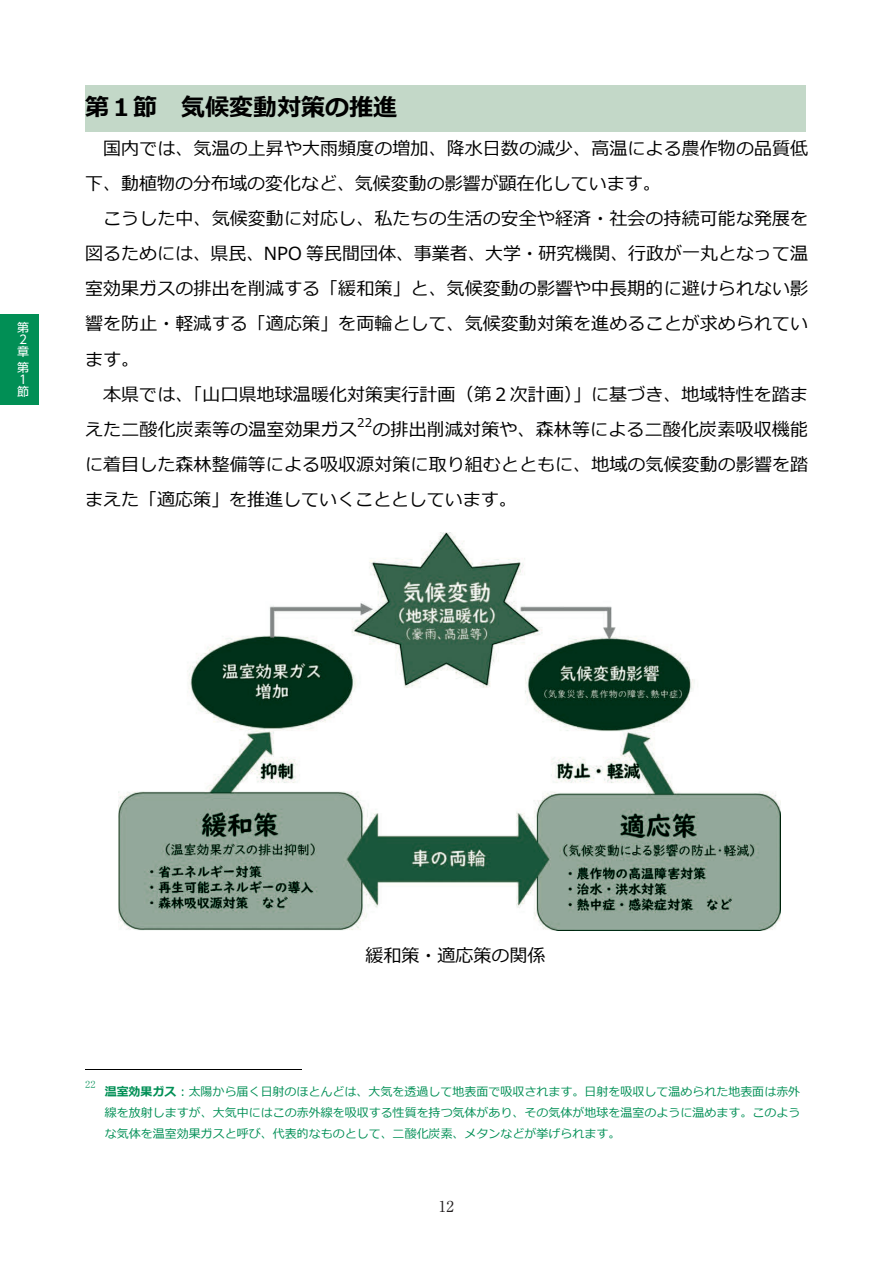
<style>
.page{position:relative;width:893px;height:1263px;background:#fff}
.page>*{position:absolute;margin:0;border:0;box-sizing:border-box;transform-origin:0 0}
.t1{font:700 24px "Meiryo";color:#000}
.t2{font:18px/35.1px "Meiryo";letter-spacing:.005em;color:#000}
.t3{font:15px "Ryumin Pr 6";color:#231f20}
.t4{font:12px/21px "Meiryo";color:#018f55;text-align:justify}
.t5{font:12px/12px "UD Shin Go Pr 6";color:#fff}
.t6{font:12px "Meiryo";color:#000}
.t7{font:10.5px "MS Mincho";color:#018f55}
.s1{font-weight:700}
</style>
<div class="page">
<div style="left:85px;top:85px;width:720px;height:47px;background:#c3d8c8"></div>
<hr style="left:85px;top:1069px;width:216px;height:1px;background:#000">
<img style="left:119px;top:533px;width:661px;height:398px">
<div style="left:0;top:314px;width:38px;height:91px;background:#018f55"></div>
<p class="t5" style="left:17px;top:321px;width:13px">第<br>2章</p>
<p class="t5" style="left:17px;top:361px;width:13px">第<br>1節</p>
<h1 class="t1" style="left:85px;top:94px;width:313px">第１節 気候変動対策の推進</h1>
<p class="t2" style="left:85px;top:131px;width:725px;text-indent:18px">国内では、気温の上昇や大⾬頻度の増加、降水⽇数の減少、高温による農作物の品質低下、動植物の分布域の変化など、気候変動の影響が顕在化しています。</p>
<p class="t2" style="left:85px;top:201px;width:725px;text-align:justify;text-indent:18px">こうした中、気候変動に対応し、私たちの生活の安全や経済・社会の持続可能な発展を図るためには、県⺠、NPO 等⺠間団体、事業者、大学・研究機関、⾏政が一丸となって温室効果ガスの排出を削減する「緩和策」と、気候変動の影響や中⻑期的に避けられない影響を防止・軽減する「適応策」を両輪として、気候変動対策を進めることが求められています。</p>
<p class="t2" style="left:85px;top:377px;width:724px;text-indent:18px">本県では、「⼭⼝県地球温暖化対策実⾏計画（第２次計画）」に基づき、地域特性を踏まえた⼆酸化炭素等の温室効果ガス</p>
<p class="t6" style="left:357px;top:416px;width:16px">22</p>
<p class="t2" style="left:85px;top:412px;width:725px;text-align:justify;text-indent:287px">の排出削減対策や、森林等による⼆酸化炭素吸収機能に着目した森林整備等による吸収源対策に取り組むとともに、地域の気候変動の影響を踏まえた「適応策」を推進していくこととしています。</p>
<p class="t2" style="left:366px;top:939px;width:181px">緩和策・適応策の関係</p>
<p class="t7" style="left:85px;top:1079px;width:12px">22</p>
<p class="t4" style="left:105px;top:1081px;width:697px"><span class="s1">温室効果ガス</span>：太陽から届く⽇射のほとんどは、大気を透過して地表⾯で吸収されます。⽇射を吸収して温められた地表⾯は赤外線を放射しますが、大気中にはこの赤外線を吸収する性質を持つ気体があり、その気体が地球を温室のように温めます。このような気体を温室効果ガスと呼び、代表的なものとして、⼆酸化炭素、メタンなどが挙げられます。</p>
<p class="t3" style="left:439px;top:1195px;width:17px">12</p>
</div>
